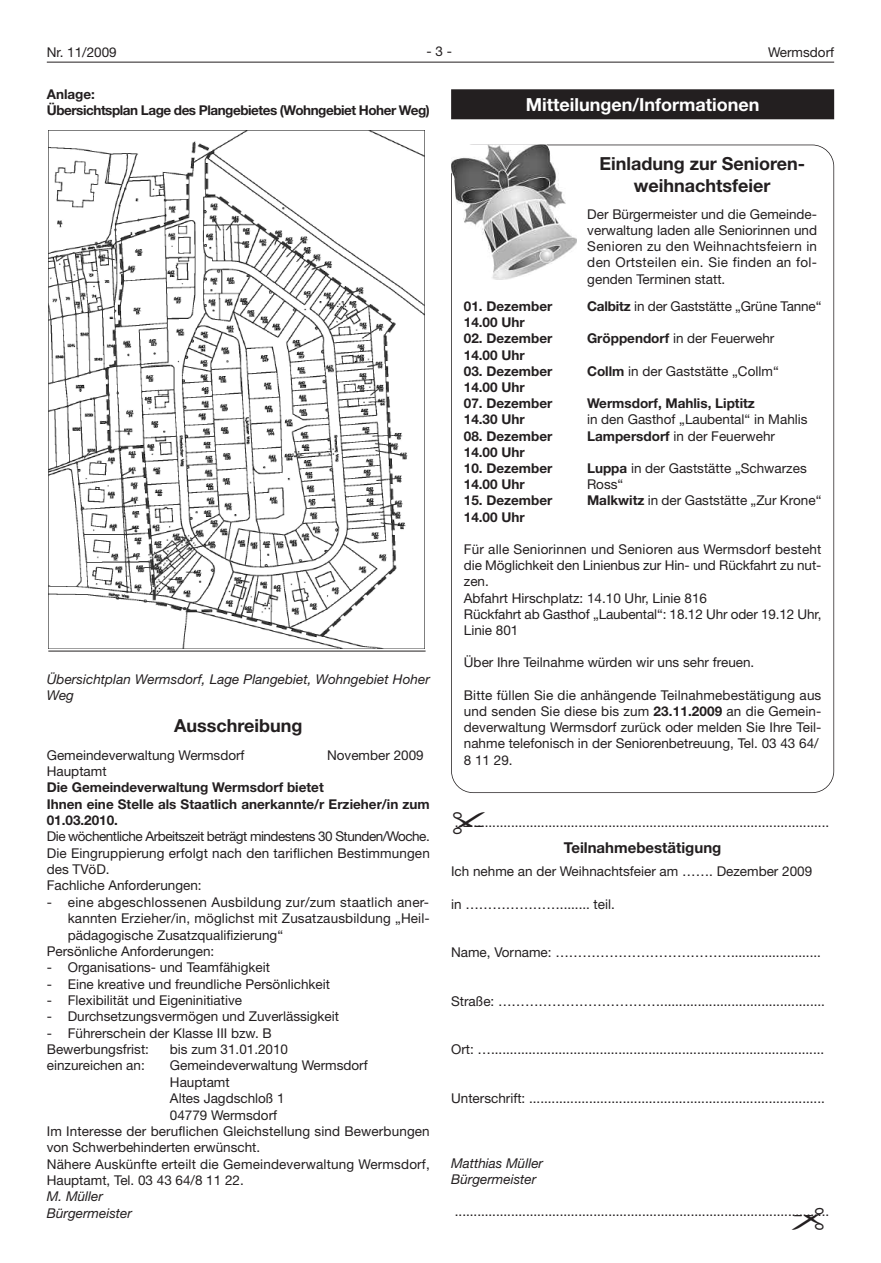
<style>
.page{position:relative;width:881px;height:1263px;background:#fff}
.page>*{position:absolute;margin:0;border:0;box-sizing:border-box;transform-origin:0 0}
.t1{font:37.5px "Monotype Sorts";color:#231f20}
.t2{font:700 18px/21.6px "Helvetica Neue LT";color:#231f20;text-align:center}
.t3{font:700 18px "Helvetica Neue LT";color:#fff}
.t4{font:700 15px "Helvetica Neue LT";color:#231f20}
.t5{font:13.5px/16.2px "Helvetica Neue LT";color:#231f20}
.t6{font:700 13.5px/16.4px "Helvetica Neue LT";color:#231f20}
.t7{font:italic 13.5px/16.4px "Helvetica Neue LT";color:#231f20}
.t8{font:700 13.5px/16.4px "Helvetica Neue LT";letter-spacing:-.035em;color:#231f20}
.t9{font:13.5px "Helvetica Neue LT";letter-spacing:.02em;color:#231f20}
.s1{font-weight:700}
</style>
<div class="page">
<hr style="left:47px;top:62px;width:786px;height:1px;background:#231f20">
<div style="left:451px;top:89px;width:382px;height:30px;background:#231f20"></div>
<img style="left:49px;top:130px;width:375px;height:519px">
<div style="left:451px;top:145px;width:382px;height:648px;border:2px solid #231f20;border-radius:22px"></div>
<svg style="left:451px;top:145px;width:141px;height:147px"></svg>
<img style="left:451px;top:145px;width:125px;height:134px">
<hr style="left:48px;top:651px;width:377px;height:1px;background:#231f20">
<p class="t5" style="left:47px;top:45px;width:71px">Nr. 11/2009</p>
<p class="t5" style="left:426px;top:45px;width:27px">-3-</p>
<p class="t5" style="left:767px;top:45px;width:67px">Wermsdorf</p>
<p class="t8" style="left:47px;top:87px;width:384px">Anlage:<br>Übersichtsplan Lage des Plangebietes (Wohngebiet Hoher Weg)</p>
<p class="t7" style="left:47px;top:672px;width:384px">Übersichtplan Wermsdorf, Lage Plangebiet, Wohngebiet Hoher<br>Weg</p>
<h2 class="t2" style="left:174px;top:717px;width:130px">Ausschreibung</h2>
<p class="t5" style="left:47px;top:748px;width:199px">Gemeindeverwaltung Wermsdorf</p>
<p class="t5" style="left:327px;top:748px;width:98px">November 2009</p>
<p class="t5" style="left:47px;top:764px;width:61px">Hauptamt</p>
<p class="t6" style="left:47px;top:780px;width:384px">Die Gemeindeverwaltung Wermsdorf bietet<br>Ihnen eine Stelle als Staatlich anerkannte/r Erzieher/in zum<br>01.03.2010.</p>
<p class="t5" style="left:47px;top:830px;width:384px">Die wöchentliche Arbeitszeit beträgt mindestens 30 Stunden/Woche.<br>Die Eingruppierung erfolgt nach den tariflichen Bestimmungen des TVöD.<br>Fachliche Anforderungen:</p>
<p class="t9" style="left:47px;top:897px;width:383px">- eine abgeschlossenen Ausbildung zur/zum staatlich aner-</p>
<p class="t5" style="left:68px;top:911px;width:363px">kannten Erzieher/in, möglichst mit Zusatzausbildung „Heil-</p>
<p class="t5" style="left:68px;top:928px;width:217px">pädagogische Zusatzqualifizierung“</p>
<p class="t5" style="left:47px;top:944px;width:169px">Persönliche Anforderungen:</p>
<p class="t5" style="left:47px;top:961px;width:225px">- Organisations- und Teamfähigkeit</p>
<p class="t5" style="left:47px;top:977px;width:285px">- Eine kreative und freundliche Persönlichkeit</p>
<p class="t5" style="left:47px;top:993px;width:197px">- Flexibilität und Eigeninitiative</p>
<p class="t5" style="left:47px;top:1010px;width:294px">- Durchsetzungsvermögen und Zuverlässigkeit</p>
<p class="t5" style="left:47px;top:1026px;width:226px">- Führerschein der Klasse III bzw. B<br>Bewerbungsfrist:</p>
<p class="t5" style="left:170px;top:1042px;width:120px">bis zum 31.01.2010</p>
<p class="t5" style="left:47px;top:1059px;width:99px">einzureichen an:</p>
<p class="t5" style="left:170px;top:1059px;width:199px">Gemeindeverwaltung Wermsdorf</p>
<p class="t5" style="left:170px;top:1075px;width:61px">Hauptamt</p>
<p class="t5" style="left:170px;top:1092px;width:116px">Altes Jagdschloß 1</p>
<p class="t5" style="left:170px;top:1108px;width:109px">04779 Wermsdorf</p>
<p class="t5" style="left:47px;top:1124px;width:384px">Im Interesse der beruflichen Gleichstellung sind Bewerbungen</p>
<p class="t5" style="left:47px;top:1141px;width:215px">von Schwerbehinderten erwünscht.</p>
<p class="t5" style="left:47px;top:1157px;width:384px">Nähere Auskünfte erteilt die Gemeindeverwaltung Wermsdorf,</p>
<p class="t5" style="left:47px;top:1173px;width:198px">Hauptamt, Tel. 03 43 64/8 11 22.</p>
<p class="t7" style="left:47px;top:1190px;width:87px">M. Müller<br>Bürgermeister</p>
<h2 class="t3" style="left:525px;top:98px;width:235px">Mitteilungen/Informationen</h2>
<h2 class="t2" style="left:599px;top:155px;width:207px">Einladung zur Senioren&shy;weihnachtsfeier</h2>
<p class="t5" style="left:587px;top:207px;width:231px;text-align:justify">Der Bürgermeister und die Gemeinde&shy;verwaltung laden alle Seniorinnen und Senioren zu den Weihnachtsfeiern in den Ortsteilen ein. Sie finden an fol&shy;genden Terminen statt.</p>
<p class="t6" style="left:463px;top:299px;width:90px">01. Dezember</p>
<p class="t5" style="left:586px;top:299px;width:236px"><span class="s1">Calbitz</span> in der Gaststätte „Grüne Tanne“</p>
<p class="t6" style="left:463px;top:315px;width:62px">14.00 Uhr</p>
<p class="t6" style="left:463px;top:332px;width:90px">02. Dezember</p>
<p class="t5" style="left:586px;top:332px;width:189px"><span class="s1">Gröppendorf</span> in der Feuerwehr</p>
<p class="t6" style="left:463px;top:348px;width:62px">14.00 Uhr</p>
<p class="t6" style="left:463px;top:364px;width:90px">03. Dezember</p>
<p class="t5" style="left:586px;top:364px;width:193px"><span class="s1">Collm</span> in der Gaststätte „Collm“</p>
<p class="t6" style="left:463px;top:380px;width:62px">14.00 Uhr</p>
<p class="t6" style="left:463px;top:396px;width:90px">07. Dezember</p>
<p class="t6" style="left:586px;top:396px;width:169px">Wermsdorf, Mahlis, Liptitz</p>
<p class="t6" style="left:463px;top:413px;width:62px">14.30 Uhr</p>
<p class="t5" style="left:586px;top:413px;width:222px">in den Gasthof „Laubental“ in Mahlis</p>
<p class="t6" style="left:463px;top:429px;width:90px">08. Dezember</p>
<p class="t5" style="left:586px;top:429px;width:189px"><span class="s1">Lampersdorf</span> in der Feuerwehr</p>
<p class="t6" style="left:463px;top:445px;width:62px">14.00 Uhr</p>
<p class="t6" style="left:463px;top:461px;width:90px">10. Dezember</p>
<p class="t5" style="left:586px;top:461px;width:221px"><span class="s1">Luppa</span> in der Gaststätte „Schwarzes</p>
<p class="t6" style="left:463px;top:477px;width:62px">14.00 Uhr</p>
<p class="t5" style="left:586px;top:478px;width:38px">Ross“</p>
<p class="t6" style="left:463px;top:494px;width:90px">15. Dezember</p>
<p class="t5" style="left:586px;top:494px;width:236px"><span class="s1">Malkwitz</span> in der Gaststätte „Zur Krone“</p>
<p class="t6" style="left:463px;top:510px;width:62px">14.00 Uhr</p>
<p class="t5" style="left:463px;top:542px;width:359px">Für alle Seniorinnen und Senioren aus Wermsdorf besteht die Möglichkeit den Linienbus zur Hin- und Rückfahrt zu nut&shy;zen.<br>Abfahrt Hirschplatz: 14.10 Uhr, Linie 816<br>Rückfahrt ab Gasthof „Laubental“: 18.12 Uhr oder 19.12 Uhr, Linie 801</p>
<p class="t5" style="left:463px;top:656px;width:292px">Über Ihre Teilnahme würden wir uns sehr freuen.</p>
<p class="t5" style="left:463px;top:688px;width:359px">Bitte füllen Sie die anhängende Teilnahmebestätigung aus und senden Sie diese bis zum <span class="s1">23.11.2009</span> an die Gemein&shy;deverwaltung Wermsdorf zurück oder melden Sie Ihre Teil&shy;nahme telefonisch in der Seniorenbetreuung, Tel. 03 43 64/ 8 11 29.</p>
<h1 class="t1" style="left:451px;top:801px;width:38px">✁</h1>
<p class="t5" style="left:454px;top:815px;width:375px">....................................................................................................</p>
<p class="t4" style="left:563px;top:842px;width:159px">Teilnahmebestätigung</p>
<p class="t5" style="left:451px;top:864px;width:362px">Ich nehme an der Weihnachtsfeier am ……. Dezember 2009</p>
<p class="t5" style="left:451px;top:897px;width:165px">in …………………........ teil.</p>
<p class="t5" style="left:451px;top:945px;width:371px">Name, Vorname: …………………………………........................</p>
<p class="t5" style="left:451px;top:994px;width:375px">Straße: ………………………………............................................</p>
<p class="t5" style="left:451px;top:1043px;width:374px">Ort: ….........................................................................................</p>
<p class="t5" style="left:451px;top:1091px;width:375px">Unterschrift: ...............................................................................</p>
<p class="t7" style="left:451px;top:1156px;width:93px">Matthias Müller<br>Bürgermeister</p>
<p class="t5" style="left:454px;top:1205px;width:375px">....................................................................................................</p>
<h1 class="t1" style="left:825px;top:1241px;width:38px;rotate:-180deg">✁</h1>
</div>
